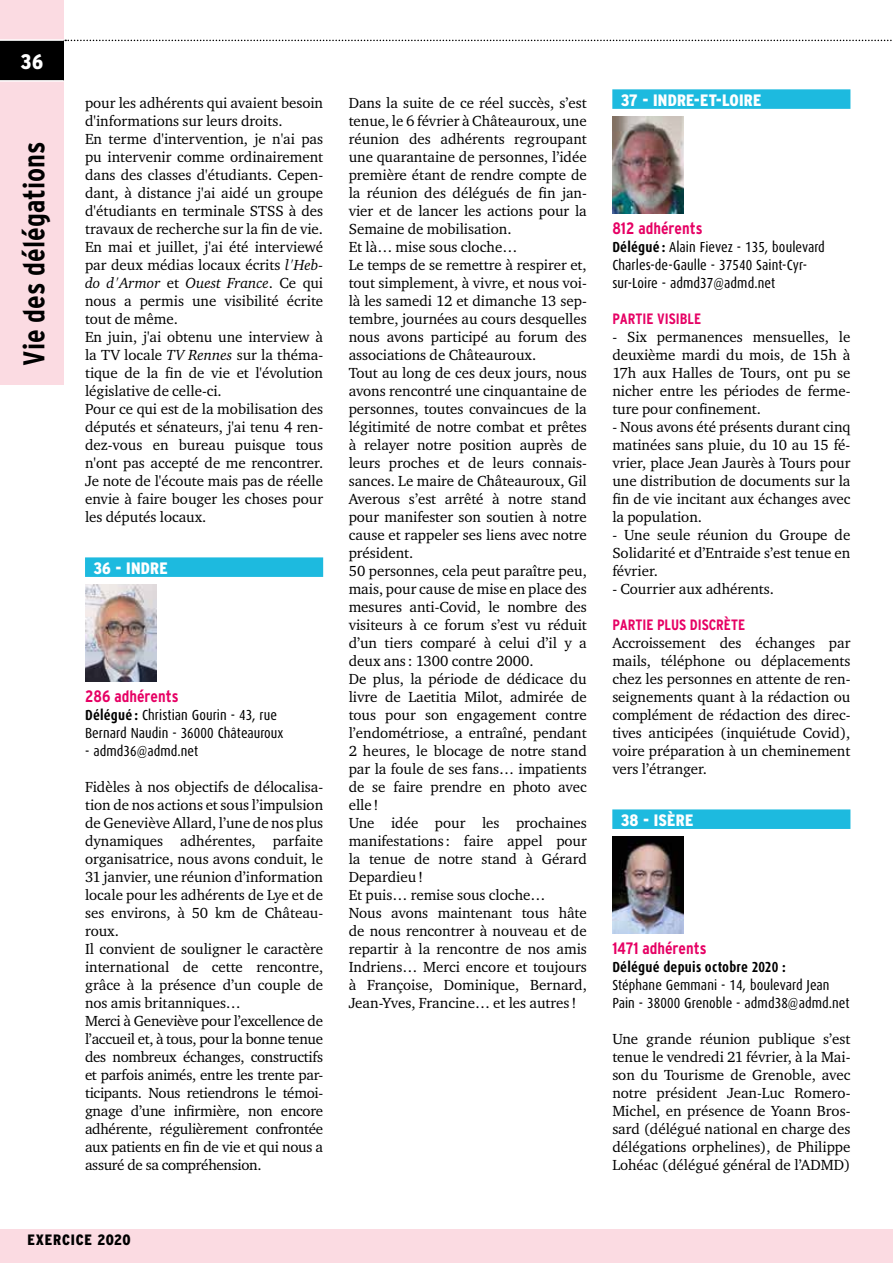
<style>
.page{position:relative;width:893px;height:1263px;background:#fff}
.page>*{position:absolute;margin:0;border:0;box-sizing:border-box;transform-origin:0 0}
.t1{font:700 condensed 30px "Interstate";color:#000}
.t2{font:900 condensed 21px "Interstate";color:#fff}
.t3{font:700 condensed 16.5px "Interstate";color:#e60064}
.t4{font:900 condensed 16.5px "Interstate";letter-spacing:.01em;color:#fff}
.t5{font:15px/18px "Charter ITC";color:#000;text-align:justify}
.t6{font:700 condensed 15px "Interstate";color:#e60064}
.t7{font:900 condensed 15px "Interstate";letter-spacing:.05em;color:#000}
.t8{font:14.55px/18px "Dax Condensed";letter-spacing:.005em;color:#000}
.t9{font:700 14.55px "Dax Condensed";letter-spacing:.015em;color:#000}
.s1{font-style:italic}
.s2{font-weight:700}
</style>
<div class="page">
<div style="left:0;top:0;width:64px;height:385px;background:#fbdbe2"></div>
<div style="left:0;top:1229px;width:893px;height:34px;background:#fbdbe2"></div>
<svg style="left:65px;top:40px;width:827px;height:1px"></svg>
<div style="left:0;top:40px;width:64px;height:41px;background:#000"></div>
<hr style="left:0;top:80px;width:64px;height:2px;background:#fff">
<hr style="left:0;top:39px;width:64px;height:2px;background:#fff">
<div style="left:85px;top:557px;width:238px;height:20px;background:#1dbadf"></div>
<img style="left:85px;top:584px;width:71px;height:97px">
<div style="left:612px;top:89px;width:238px;height:20px;background:#1dbadf"></div>
<div style="left:612px;top:809px;width:238px;height:20px;background:#1dbadf"></div>
<img style="left:612px;top:116px;width:72px;height:97px">
<img style="left:612px;top:836px;width:72px;height:97px">
<h2 class="t2" style="left:20px;top:50px;width:24px">36</h2>
<h1 class="t1" style="left:17px;top:366px;width:226px;rotate:-90deg">Vie des délégations</h1>
<p class="t5" style="left:85px;top:94px;width:240px;text-align:left">pour les adhérents qui avaient besoin d'informations sur leurs droits.<br>En terme d'intervention, je n'ai pas pu intervenir comme ordinairement dans des classes d'étudiants. Cepen&shy;dant, à distance j'ai aidé un groupe d'étudiants en terminale STSS à des travaux de recherche sur la fin de vie.<br>En mai et juillet, j'ai été interviewé par deux médias locaux écrits <span class="s1">l'Heb&shy;do d'Armor</span> et <span class="s1">Ouest France</span>. Ce qui nous a permis une visibilité écrite tout de même.<br>En juin, j'ai obtenu une interview à la TV locale <span class="s1">TV Rennes</span> sur la théma&shy;tique de la fin de vie et l'évolution législative de celle-ci.<br>Pour ce qui est de la mobilisation des députés et sénateurs, j'ai tenu 4 ren&shy;dez-vous en bureau puisque tous n'ont pas accepté de me rencontrer.<br>Je note de l'écoute mais pas de réelle envie à faire bouger les choses pour les députés locaux.</p>
<p class="t4" style="left:94px;top:559px;width:76px">36 - INDRE</p>
<p class="t3" style="left:85px;top:687px;width:95px">286 adhérents</p>
<p class="t8" style="left:85px;top:706px;width:200px"><span class="s2">Délégué :</span> Christian Gourin - 43, rue<br>Bernard Naudin - 36000 Châteauroux</p>
<p class="t8" style="left:85px;top:742px;width:115px">- admd36@admd.net</p>
<p class="t5" style="left:85px;top:778px;width:240px;text-align:left">Fidèles à nos objectifs de délocalisa&shy;tion de nos actions et sous l’impulsion de Geneviève Allard, l’une de nos plus dynamiques adhérentes, parfaite organisatrice, nous avons conduit, le 31 janvier, une réunion d’information locale pour les adhérents de Lye et de ses environs, à 50 km de Château&shy;roux.<br>Il convient de souligner le caractère international de cette rencontre, grâce à la présence d’un couple de nos amis britanniques…<br>Merci à Geneviève pour l’excellence de l’accueil et, à tous, pour la bonne tenue des nombreux échanges, constructifs et parfois animés, entre les trente par&shy;ticipants. Nous retiendrons le témoi&shy;gnage d’une infirmière, non encore adhérente, régulièrement confrontée aux patients en fin de vie et qui nous a assuré de sa compréhension.</p>
<p class="t7" style="left:28px;top:1232px;width:105px">EXERCICE 2020</p>
<p class="t5" style="left:349px;top:94px;width:240px;text-align:left">Dans la suite de ce réel succès, s’est tenue, le 6 février à Châteauroux, une réunion des adhérents regroupant une quarantaine de personnes, l’idée première étant de rendre compte de la réunion des délégués de fin jan&shy;vier et de lancer les actions pour la<br>Semaine de mobilisation.<br>Et là… mise sous cloche…<br>Le temps de se remettre à respirer et, tout simplement, à vivre, et nous voi&shy;là les samedi 12 et dimanche 13 sep&shy;tembre, journées au cours desquelles nous avons participé au forum des associations de Châteauroux.<br>Tout au long de ces deux jours, nous avons rencontré une cinquantaine de personnes, toutes convaincues de la légitimité de notre combat et prêtes à relayer notre position auprès de leurs proches et de leurs connais&shy;sances. Le maire de Châteauroux, Gil<br>Averous s’est arrêté à notre stand pour manifester son soutien à notre cause et rappeler ses liens avec notre président.<br>50 personnes, cela peut paraître peu, mais, pour cause de mise en place des mesures anti-Covid, le nombre des visiteurs à ce forum s’est vu réduit d’un tiers comparé à celui d’il y a deux ans : 1300 contre 2000.<br>De plus, la période de dédicace du livre de Laetitia Milot, admirée de tous pour son engagement contre l’endométriose, a entraîné, pendant<br>2 heures, le blocage de notre stand par la foule de ses fans… impatients de se faire prendre en photo avec elle!<br>Une idée pour les prochaines manifestations : faire appel pour la tenue de notre stand à Gérard<br>Depardieu!<br>Et puis… remise sous cloche…<br>Nous avons maintenant tous hâte de nous rencontrer à nouveau et de repartir à la rencontre de nos amis<br>Indriens… Merci encore et toujours à Françoise, Dominique, Bernard,<br>Jean-Yves, Francine… et les autres !</p>
<p class="t4" style="left:621px;top:91px;width:142px">37 - INDRE-ET-LOIRE</p>
<p class="t3" style="left:612px;top:219px;width:92px">812 adhérents</p>
<p class="t8" style="left:612px;top:238px;width:214px"><span class="s2">Délégué :</span> Alain Fievez - 135, boulevard<br>Charles-de-Gaulle - 37540 Saint-Cyr&shy;sur-Loire - admd37@admd.net</p>
<p class="t6" style="left:612px;top:310px;width:90px">PARTIE VISIBLE</p>
<p class="t5" style="left:612px;top:328px;width:240px">- Six permanences mensuelles, le deuxième mardi du mois, de 15h à 17h aux Halles de Tours, ont pu se nicher entre les périodes de ferme&shy;ture pour confinement.</p>
<p class="t5" style="left:612px;top:418px;width:240px">- Nous avons été présents durant cinq matinées sans pluie, du 10 au 15 fé&shy;vrier, place Jean Jaurès à Tours pour une distribution de documents sur la fin de vie incitant aux échanges avec la population.</p>
<p class="t5" style="left:612px;top:526px;width:240px">- Une seule réunion du Groupe de Solidarité et d’Entraide s’est tenue en février.</p>
<p class="t5" style="left:612px;top:580px;width:163px">- Courrier aux adhérents.</p>
<p class="t6" style="left:612px;top:616px;width:134px">PARTIE PLUS DISCRÈTE</p>
<p class="t5" style="left:612px;top:634px;width:240px">Accroissement des échanges par mails, téléphone ou déplacements chez les personnes en attente de ren&shy;seignements quant à la rédaction ou complément de rédaction des direc&shy;tives anticipées (inquiétude Covid), voire préparation à un cheminement vers l’étranger.</p>
<p class="t4" style="left:621px;top:811px;width:74px">38 - ISÈRE</p>
<p class="t3" style="left:612px;top:939px;width:96px">1471 adhérents</p>
<p class="t9" style="left:612px;top:959px;width:175px">Délégué depuis octobre 2020 :</p>
<p class="t8" style="left:612px;top:976px;width:239px">Stéphane Gemmani - 14, boulevard Jean<br>Pain - 38000 Grenoble - admd38@admd.net</p>
<p class="t5" style="left:612px;top:1030px;width:240px">Une grande réunion publique s’est tenue le vendredi 21 février, à la Mai&shy;son du Tourisme de Grenoble, avec notre président Jean-Luc Romero-Michel, en présence de Yoann Bros&shy;sard (délégué national en charge des délégations orphelines), de Philippe Lohéac (délégué général de l’ADMD)</p>
</div>
